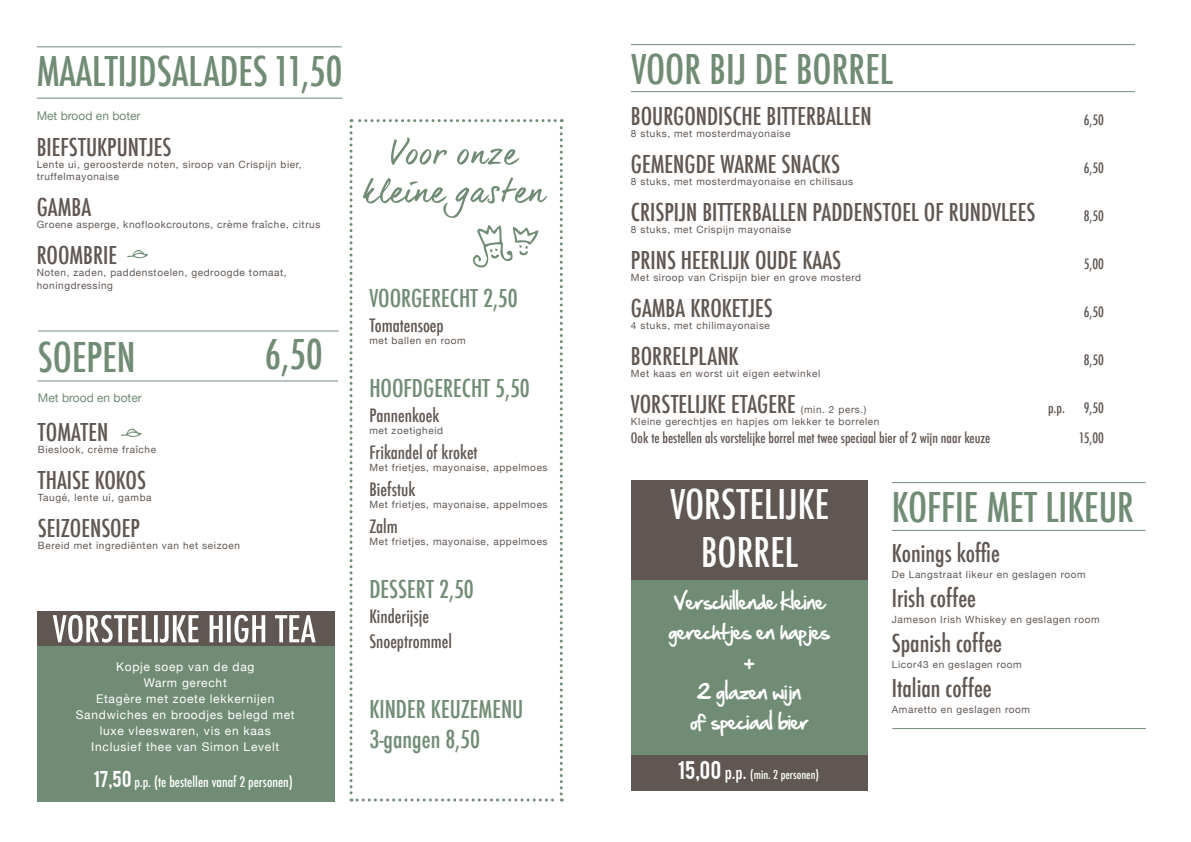
<style>
.page{position:relative;width:1191px;height:842px;background:#fff}
.page>*{position:absolute;margin:0;border:0;box-sizing:border-box;transform-origin:0 0}
.t1{font:500 condensed 40px "Futura";color:#718c75}
.t2{font:500 condensed 40px/48px "Futura";color:#fff;text-align:center}
.t3{font:500 condensed 24px "Futura";color:#605752}
.t4{font:500 condensed 24px/30px "Futura";color:#718c75}
.t5{font:500 condensed 18px/25px "Futura";color:#605752}
.t6{font:18px/30px "Hand Of Sean";color:#fff;text-align:center}
.t7{font:500 condensed 14px "Futura";color:#605752}
.t8{font:500 condensed 14px "Futura";color:#fff}
.t9{font:12px/16px "Helvetica Neue";letter-spacing:.06em;color:#fff;text-align:center}
.t10{font:12px "Helvetica Neue";color:#718c75}
.t11{font:500 condensed 12px "Futura";color:#fff}
.t12{font:10px/12px "Helvetica Neue";letter-spacing:.06em;color:#605752}
.s1{font-family:"Bebas";font-weight:400;font-stretch:normal;font-size:18px}
.s2{font-family:"Bebas";font-weight:400;font-stretch:normal;font-size:20px}
.s3{font-size:18px}
</style>
<div class="page">
<hr style="left:892px;top:530px;width:253px;height:1px;background:#718c75">
<hr style="left:892px;top:482px;width:253px;height:1px;background:#718c75">
<hr style="left:892px;top:728px;width:253px;height:1px;background:#718c75">
<hr style="left:631px;top:91px;width:504px;height:1px;background:#718c75">
<hr style="left:631px;top:44px;width:504px;height:1px;background:#718c75">
<div style="left:631px;top:481px;width:236px;height:310px;background:#605752"></div>
<div style="left:631px;top:580px;width:236px;height:174px;background:#718c75"></div>
<div style="left:37px;top:621px;width:297px;height:181px;background:#718c75"></div>
<div style="left:37px;top:611px;width:297px;height:35px;background:#605752"></div>
<svg style="left:53px;top:615px;width:263px;height:28px"></svg>
<svg style="left:349px;top:119px;width:214px;height:682px"></svg>
<hr style="left:37px;top:98px;width:305px;height:1px;background:#718c75">
<hr style="left:37px;top:46px;width:305px;height:1px;background:#718c75">
<svg style="left:127px;top:250px;width:21px;height:9px"></svg>
<hr style="left:38px;top:380px;width:300px;height:1px;background:#718c75">
<hr style="left:38px;top:330px;width:301px;height:1px;background:#718c75">
<svg style="left:121px;top:428px;width:21px;height:9px"></svg>
<h1 class="t1" style="left:37px;top:46px;width:307px">MAALTIJDSALADES 11,50</h1>
<p class="t10" style="left:37px;top:108px;width:105px">Met brood en boter</p>
<h2 class="t3" style="left:37px;top:132px;width:136px">BIEFSTUKPUNTJES</h2>
<p class="t12" style="left:37px;top:159px;width:266px">Lente ui, geroosterde noten, siroop van Crispijn bier, truffelmayonaise</p>
<h2 class="t3" style="left:37px;top:192px;width:56px">GAMBA</h2>
<p class="t12" style="left:37px;top:219px;width:285px">Groene asperge, knoflookcroutons, crème fraîche, citrus</p>
<h2 class="t3" style="left:37px;top:240px;width:82px">ROOMBRIE</h2>
<p class="t12" style="left:37px;top:267px;width:251px">Noten, zaden, paddenstoelen, gedroogde tomaat, honingdressing</p>
<h1 class="t1" style="left:38px;top:331px;width:99px">SOEPEN</h1>
<p class="t10" style="left:38px;top:389px;width:105px">Met brood en boter</p>
<h2 class="t3" style="left:38px;top:417px;width:72px">TOMATEN</h2>
<p class="t12" style="left:38px;top:444px;width:120px">Bieslook, crème fraîche</p>
<h2 class="t3" style="left:38px;top:465px;width:110px">THAISE KOKOS</h2>
<p class="t12" style="left:38px;top:492px;width:115px">Taugé, lente ui, gamba</p>
<h2 class="t3" style="left:38px;top:513px;width:103px">SEIZOENSOEP</h2>
<p class="t12" style="left:38px;top:540px;width:203px">Bereid met ingrediënten van het seizoen</p>
<h1 class="t1" style="left:265px;top:329px;width:59px">6,50</h1>
<p class="t9" style="left:76px;top:659px;width:220px">Kopje soep van de dag<br>Warm gerecht<br>Etagère met zoete lekkernijen<br>Sandwiches en broodjes belegd met luxe vleeswaren, vis en kaas<br>Inclusief thee van Simon Levelt</p>
<h3 class="t8" style="left:93px;top:772px;width:201px"><span class="s1">17,50</span> p.p. (te bestellen vanaf 2 personen)</h3>
<h2 class="t4" style="left:369px;top:284px;width:150px">VOORGERECHT 2,50</h2>
<h3 class="t5" style="left:369px;top:313px;width:76px">Tomatensoep</h3>
<p class="t12" style="left:369px;top:335px;width:98px">met ballen en room</p>
<h2 class="t4" style="left:369px;top:373px;width:162px">HOOFDGERECHT 5,50</h2>
<h3 class="t5" style="left:369px;top:403px;width:71px">Pannenkoek</h3>
<p class="t12" style="left:369px;top:425px;width:75px">met zoetigheid</p>
<h3 class="t5" style="left:369px;top:440px;width:110px">Frikandel of kroket</h3>
<p class="t12" style="left:369px;top:462px;width:180px">Met frietjes, mayonaise, appelmoes</p>
<h3 class="t5" style="left:369px;top:477px;width:48px">Biefstuk</h3>
<p class="t12" style="left:369px;top:499px;width:180px">Met frietjes, mayonaise, appelmoes</p>
<h3 class="t5" style="left:369px;top:514px;width:30px">Zalm</h3>
<p class="t12" style="left:369px;top:536px;width:180px">Met frietjes, mayonaise, appelmoes</p>
<h2 class="t4" style="left:369px;top:574px;width:106px">DESSERT 2,50</h2>
<h3 class="t5" style="left:369px;top:604px;width:84px">Kinderijsje<br>Snoeptrommel</h3>
<h2 class="t4" style="left:369px;top:694px;width:155px">KINDER KEUZEMENU<br>3-gangen 8,50</h2>
<h1 class="t1" style="left:631px;top:44px;width:263px">VOOR BIJ DE BORREL</h1>
<h2 class="t3" style="left:631px;top:101px;width:242px">BOURGONDISCHE BITTERBALLEN</h2>
<h3 class="t7" style="left:1083px;top:111px;width:22px">6,50</h3>
<p class="t12" style="left:631px;top:128px;width:161px">8 stuks, met mosterdmayonaise</p>
<h2 class="t3" style="left:631px;top:149px;width:211px">GEMENGDE WARME SNACKS</h2>
<h3 class="t7" style="left:1083px;top:159px;width:22px">6,50</h3>
<p class="t12" style="left:631px;top:176px;width:224px">8 stuks, met mosterdmayonaise en chilisaus</p>
<h2 class="t3" style="left:631px;top:197px;width:406px">CRISPIJN BITTERBALLEN PADDENSTOEL OF RUNDVLEES</h2>
<h3 class="t7" style="left:1083px;top:207px;width:22px">8,50</h3>
<p class="t12" style="left:631px;top:224px;width:162px">8 stuks, met Crispijn mayonaise</p>
<h2 class="t3" style="left:631px;top:245px;width:212px">PRINS HEERLIJK OUDE KAAS</h2>
<h3 class="t7" style="left:1083px;top:255px;width:22px">5,00</h3>
<p class="t12" style="left:631px;top:272px;width:232px">Met siroop van Crispijn bier en grove mosterd</p>
<h2 class="t3" style="left:631px;top:293px;width:143px">GAMBA KROKETJES</h2>
<h3 class="t7" style="left:1083px;top:303px;width:22px">6,50</h3>
<p class="t12" style="left:631px;top:320px;width:140px">4 stuks, met chilimayonaise</p>
<h2 class="t3" style="left:631px;top:341px;width:109px">BORRELPLANK</h2>
<h3 class="t7" style="left:1083px;top:351px;width:22px">8,50</h3>
<p class="t12" style="left:631px;top:368px;width:191px">Met kaas en worst uit eigen eetwinkel</p>
<h2 class="t3" style="left:631px;top:389px;width:166px">VORSTELIJKE ETAGERE</h2>
<p class="t12" style="left:801px;top:404px;width:67px">(min. 2 pers.)</p>
<h3 class="t7" style="left:1048px;top:399px;width:18px">p.p.</h3>
<h3 class="t7" style="left:1083px;top:399px;width:22px">9,50</h3>
<p class="t12" style="left:631px;top:416px;width:250px">Kleine gerechtjes en hapjes om lekker te borrelen</p>
<h3 class="t7" style="left:631px;top:429px;width:361px">Ook te bestellen als vorstelijke borrel met twee speciaal bier of 2 wijn naar keuze</h3>
<h3 class="t7" style="left:1078px;top:429px;width:27px">15,00</h3>
<h1 class="t2" style="left:670px;top:480px;width:160px">VORSTELIJKE<br>BORREL</h1>
<h3 class="t6" style="left:669px;top:587px;width:162px">Verschillende kleine gerechtjes en hapjes +<br>2 glazen wijn<br>of speciaal bier</h3>
<p class="t11" style="left:678px;top:767px;width:143px"><span class="s2">15,00</span> <span class="s3">p.p.</span> (min. 2 personen)</p>
<h1 class="t1" style="left:892px;top:481px;width:244px">KOFFIE MET LIKEUR</h1>
<h2 class="t3" style="left:892px;top:538px;width:109px">Konings koffie</h2>
<p class="t12" style="left:892px;top:569px;width:195px">De Langstraat likeur en geslagen room</p>
<h2 class="t3" style="left:892px;top:583px;width:86px">Irish coffee</h2>
<p class="t12" style="left:892px;top:614px;width:209px">Jameson Irish Whiskey en geslagen room</p>
<h2 class="t3" style="left:892px;top:628px;width:112px">Spanish coffee</h2>
<p class="t12" style="left:892px;top:659px;width:131px">Licor43 en geslagen room</p>
<h2 class="t3" style="left:892px;top:672px;width:101px">Italian coffee</h2>
<p class="t12" style="left:892px;top:704px;width:140px">Amaretto en geslagen room</p>
</div>
